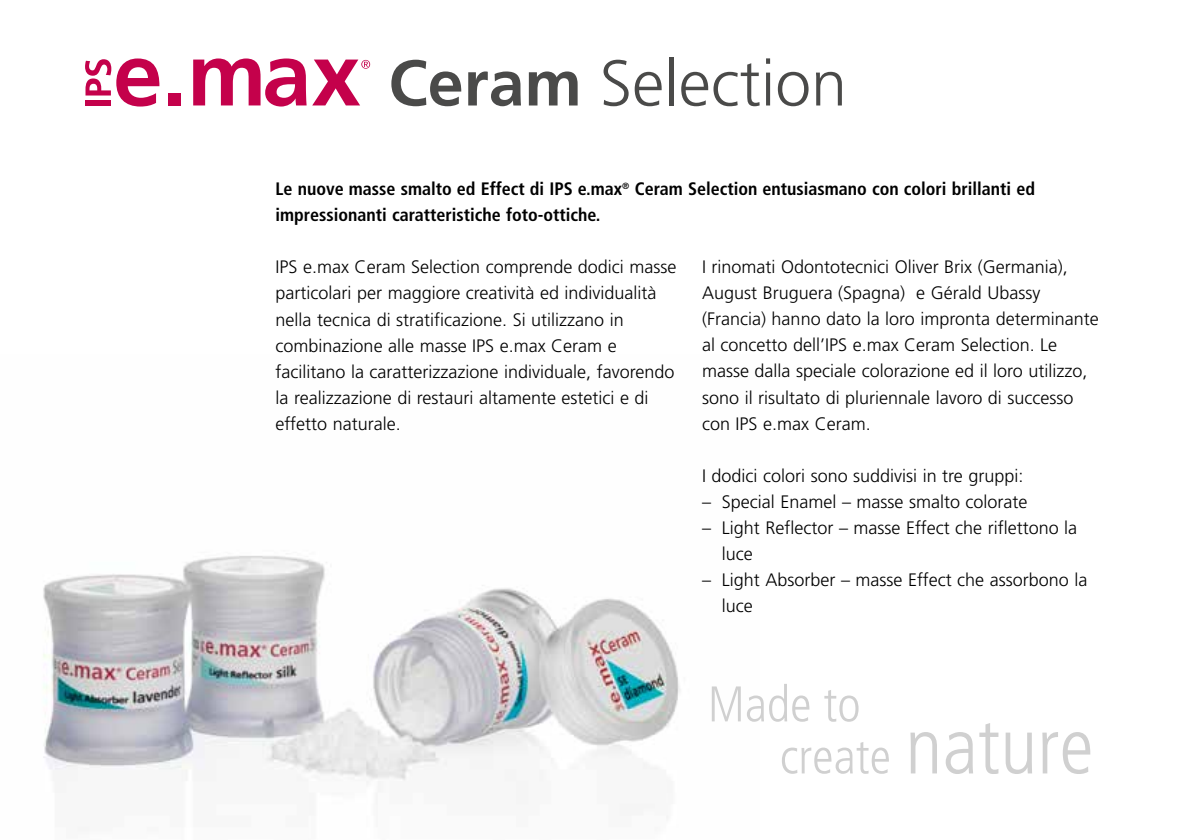
<style>
.page{position:relative;width:1191px;height:840px;background:#fff}
.page>*{position:absolute;margin:0;border:0;box-sizing:border-box;transform-origin:0 0}
.t1{font:300 64.4px "Frutiger";color:#4a4a49}
.t2{font:300 condensed 50px/52px "Frutiger";color:#d0d0d0}
.t3{font:300 18px/26px "Frutiger";color:#000}
.t4{font:700 condensed 18px/26px "Frutiger";color:#000}
.s1{font-weight:700}
.s2{font-size:80px}
</style>
<div class="page">
<img style="left:43px;top:556px;width:637px;height:262px">
<svg style="left:85px;top:58px;width:74px;height:48px"></svg>
<div style="left:169px;top:93px;width:12px;height:12px;background:#c4014b"></div>
<svg style="left:193px;top:58px;width:113px;height:48px"></svg>
<svg style="left:312px;top:59px;width:58px;height:46px"></svg>
<h1 class="t1" style="left:388px;top:47px;width:460px"><span class="s1">Ceram</span> Selection</h1>
<p class="t4" style="left:276px;top:176px;width:761px">Le nuove masse smalto ed Effect di IPS e.max<sup>®</sup> Ceram Selection entusiasmano con colori brillanti ed impressionanti caratteristiche foto-ottiche.</p>
<p class="t3" style="left:276px;top:254px;width:402px">IPS e.max Ceram Selection comprende dodici masse particolari per maggiore creatività ed individualità nella tecnica di stratificazione. Si utilizzano in combinazione alle masse IPS e.max Ceram e facilitano la caratterizzazione individuale, favorendo la realizzazione di restauri altamente estetici e di effetto naturale.</p>
<p class="t3" style="left:702px;top:254px;width:398px">I rinomati Odontotecnici Oliver Brix (Germania), August Bruguera (Spagna) e Gérald Ubassy (Francia) hanno dato la loro impronta determinante al concetto dell’IPS e.max Ceram Selection. Le masse dalla speciale colorazione ed il loro utilizzo, sono il risultato di pluriennale lavoro di successo con IPS e.max Ceram.</p>
<p class="t3" style="left:702px;top:462px;width:323px">I dodici colori sono suddivisi in tre gruppi:</p>
<p class="t3" style="left:702px;top:488px;width:327px">– Special Enamel – masse smalto colorate</p>
<p class="t3" style="left:722px;top:514px;width:357px;text-indent:-20px">– Light Reflector – masse Effect che riflettono la luce</p>
<p class="t3" style="left:722px;top:566px;width:367px;text-indent:-20px">– Light Absorber – masse Effect che assorbono la luce</p>
<h2 class="t2" style="left:780px;top:678px;width:315px;text-indent:-72px">Made to<br>create <span class="s2">nature</span></h2>
</div>
